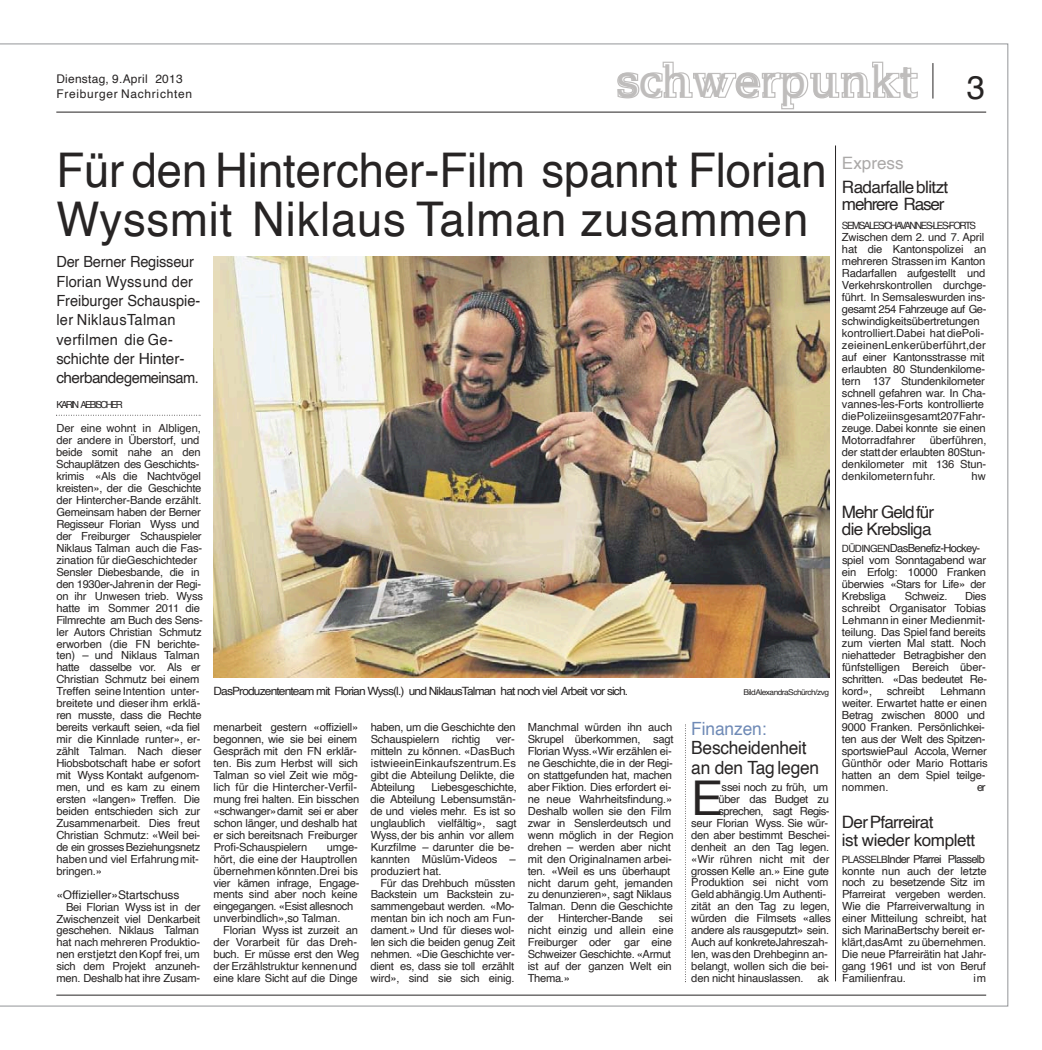
<style>
.page{position:relative;width:1042px;height:1050px;background:#fff}
.page>*{position:absolute;margin:0;border:0;box-sizing:border-box;transform-origin:0 0}
.t1{font:47.95px "Helvetica";color:#272424}
.t2{font:47.77px "Helvetica";color:#272424;scale:.95 1}
.t3{font:45.5px "Helvetica";letter-spacing:.11em;color:#bfbdbc}
.t4{font:18.2px/19.2px "Helvetica";letter-spacing:-.015em;color:#272424;scale:.95 1}
.t5{font:18.2px "Helvetica";letter-spacing:-.005em;color:#6f8ab6;scale:.95 1}
.t6{font:17.15px/17.7px "Helvetica";letter-spacing:-.04em;color:#272424}
.t7{font:17.15px "Helvetica";color:#aba9a8}
.t8{font:15.4px/19.4px "Helvetica";color:#272424;scale:.95 1}
.t9{font:11.9px/15.2px "Helvetica";letter-spacing:.06em;color:#272424}
.t10{font:11.9px "Helvetica";letter-spacing:-.01em;color:#272424}
.t11{font:11.38px "Helvetica";letter-spacing:-.07em;color:#272424;scale:1.05 1}
.t12{font:11.2px/11.9px "Helvetica";letter-spacing:-.015em;color:#272424}
.t13{font:11.2px "Helvetica";letter-spacing:-.035em;color:#272424}
.t14{font:11.2px "Helvetica";letter-spacing:-.045em;color:#272424}
.t15{font:9.97px "Helvetica";letter-spacing:-.15em;color:#272424}
.t16{font:9.62px "Helvetica";letter-spacing:-.175em;color:#272424}
.t17{font:8.05px "Helvetica";letter-spacing:-.065em;color:#272424;scale:1.05 1}
.s1{font-size:32.73px;color:#272424}
.s2{font-size:9.97px}
</style>
<div class="page">
<img style="left:0;top:44px;width:1008px;height:962px">
<p class="t9" style="left:56px;top:72px;width:137px">Dienstag, 9.April 2013<br>Freiburger Nachrichten</p>
<h3 class="t3" style="left:616px;top:63px;width:370px">schwerpunkt <span class="s1">3</span></h3>
<h2 class="t2" style="left:56px;top:151px;width:812px">Für den Hintercher-Film spannt Florian</h2>
<h3 class="t7" style="left:841px;top:157px;width:63px">Express</h3>
<h2 class="t2" style="left:56px;top:200px;width:792px">Wyss mit Niklaus Talman zusammen</h2>
<h3 class="t8" style="left:56px;top:253px;width:153px">Der Berner Regisseur<br>Florian Wyss und der<br>Freiburger Schauspie&shy;ler NiklausTalman verfilmen die Ge&shy;schichte der Hinter&shy;cherbande gemeinsam.</h3>
<p class="t16" style="left:56px;top:401px;width:68px">KARIN AEBISCHER</p>
<p class="t12" style="left:56px;top:423px;width:148px">Der eine wohnt in Albligen, der andere in Überstorf, und beide somit nahe an den<br>Schauplätzen des Geschichts&shy;krimis «Als die Nachtvögel kreisten», der die Geschichte der Hintercher-Bande erzählt.<br>Gemeinsam haben der Berner<br>Regisseur Florian Wyss und der Freiburger Schauspieler<br>Niklaus Talman auch die Fas&shy;zination für dieGeschichteder<br>Sensler Diebesbande, die in den 1930er-Jahren in der Regi&shy;on ihr Unwesen trieb. Wyss hatte im Sommer 2011 die<br>Filmrechte am Buch des Sens&shy;ler Autors Christian Schmutz erworben (die FN berichte&shy;ten) – und Niklaus Talman hatte dasselbe vor. Als er<br>Christian Schmutz bei einem<br>Treffen seine Intention unter&shy;breitete und dieser ihm erklä&shy;ren musste, dass die Rechte bereits verkauft seien, «da fiel mir die Kinnlade runter», er&shy;zählt Talman. Nach dieser<br>Hiobsbotschaft habe er sofort mit Wyss Kontakt aufgenom&shy;men, und es kam zu einem ersten «langen» Treffen. Die beiden entschieden sich zur<br>Zusammenarbeit. Dies freut<br>Christian Schmutz: «Weil bei&shy;de ein grosses Beziehungsnetz haben und viel Erfahrung mit&shy;bringen.»</p>
<p class="t10" style="left:56px;top:890px;width:125px">«Offizieller»Startschuss</p>
<p class="t12" style="left:56px;top:901px;width:146px;text-indent:10px">Bei Florian Wyss ist in der<br>Zwischenzeit viel Denkarbeit geschehen. Niklaus Talman hat nach mehreren Produktio&shy;nen erst jetzt den Kopf frei, um sich dem Projekt anzuneh&shy;men. Deshalb hat ihre Zusam-</p>
<h3 class="t6" style="left:841px;top:179px;width:108px">Radarfalle blitzt mehrere Raser</h3>
<p class="t15" style="left:841px;top:222px;width:136px">SEMSALES/CHAVANNES-LES-FORTS</p>
<p class="t12" style="left:841px;top:232px;width:146px">Zwischen dem 2. und 7. April hat die Kantonspolizei an mehreren Strassen im Kanton<br>Radarfallen aufgestellt und<br>Verkehrskontrollen durchge&shy;führt. In Semsaleswurden ins&shy;gesamt 254 Fahrzeuge auf Ge&shy;schwindigkeitsübertretungen kontrolliert.Dabei hat diePoli&shy;zeieinenLenkerüberführt,der auf einer Kantonsstrasse mit erlaubten 80 Stundenkilome&shy;tern 137 Stundenkilometer schnell gefahren war. In Cha&shy;vannes-les-Forts kontrollierte diePolizeiinsgesamt207Fahr&shy;zeuge. Dabei konnte sie einen<br>Motorradfahrer</p>
<p class="t12" style="left:841px;top:435px;width:146px;text-align:justify;text-indent:88px">überführen, der statt der erlaubten 80Stun&shy;denkilometer mit 136 Stun&shy;denkilometern fuhr.</p>
<p class="t12" style="left:971px;top:471px;width:16px">hw</p>
<h3 class="t6" style="left:841px;top:504px;width:94px">Mehr Geld für die Krebsliga</h3>
<p class="t12" style="left:841px;top:543px;width:146px"><span class="s2">DÜDINGEN</span> Das Benefiz-Hockey&shy;spiel vom Sonntagabend war ein Erfolg: 10000 Franken überwies «Stars for Life» der<br>Krebsliga</p>
<p class="t12" style="left:904px;top:590px;width:44px">Schweiz.</p>
<p class="t12" style="left:841px;top:590px;width:147px;text-indent:123px">Dies schreibt Organisator Tobias<br>Lehmann in einer Medienmit&shy;teilung. Das Spiel fand bereits zum vierten Mal statt. Noch niehatteder Betragbisher den fünfstelligen Bereich über&shy;schritten. «Das bedeutet Re&shy;kord»,</p>
<p class="t11" style="left:213px;top:687px;width:396px">DasProduzententeam mit Florian Wyss(l.) und NiklausTalman hat noch viel Arbeit vor sich.</p>
<p class="t17" style="left:743px;top:689px;width:83px">BildAlexandraSchürch/zvg</p>
<p class="t12" style="left:841px;top:686px;width:147px;text-indent:98px">Lehmann weiter. Erwartet hatte er einen<br>Betrag zwischen 8000 und<br>9000 Franken. Persönlichkei&shy;ten aus der Welt des Spitzen&shy;sportswiePaul Accola, Werner<br>Günthör oder Mario Rottaris hatten an dem Spiel teilge&shy;nommen.</p>
<p class="t12" style="left:886px;top:686px;width:39px">schreibt</p>
<h3 class="t5" style="left:691px;top:721px;width:81px">Finanzen:</h3>
<h3 class="t4" style="left:691px;top:739px;width:136px">Bescheidenheit an den Tag legen</h3>
<p class="t12" style="left:370px;top:722px;width:147px">haben, um die Geschichte den<br>Schauspielern richtig</p>
<p class="t12" style="left:213px;top:722px;width:147px">menarbeit gestern «offiziell» begonnen, wie sie bei einem<br>Gespräch mit den FN erklär&shy;ten. Bis zum Herbst will sich<br>Talman so viel Zeit wie mög&shy;lich für die Hintercher-Verfil&shy;mung frei halten. Ein bisschen «schwanger» damit sei er aber schon länger, und deshalb hat er sich bereitsnach Freiburger<br>Profi-Schauspielern</p>
<p class="t12" style="left:527px;top:722px;width:147px">Manchmal würden ihn auch<br>Skrupel überkommen, sagt<br>Florian Wyss.«Wir erzählen ei&shy;ne Geschichte, die in der Regi&shy;on stattgefunden hat, machen aber Fiktion. Dies erfordert ei&shy;ne neue Wahrheitsfindung.»<br>Deshalb wollen sie den Film zwar in Senslerdeutsch und wenn möglich in der Region drehen – werden aber nicht mit den Originalnamen arbei&shy;ten. «Weil es uns überhaupt nicht darum geht, jemanden zu denunzieren», sagt Niklaus<br>Talman. Denn die Geschichte der</p>
<p class="t12" style="left:370px;top:734px;width:147px;text-align:justify;text-indent:125px">ver&shy;mitteln zu können. «Das Buch istwieeinEinkaufszentrum.Es gibt die Abteilung Delikte, die Abteilung</p>
<h1 class="t1" style="left:691px;top:779px;width:33px">E</h1>
<p class="t13" style="left:721px;top:782px;width:108px">s sei noch zu früh, um</p>
<p class="t12" style="left:370px;top:782px;width:148px;text-indent:61px">Liebesgeschichte, die Abteilung Lebensumstän&shy;de und vieles mehr. Es ist so unglaublich vielfältig», sagt<br>Wyss, der bis anhin vor allem<br>Kurzfilme – darunter die be&shy;kannten Müslüm-Videos – produziert hat.</p>
<p class="t12" style="left:370px;top:877px;width:146px;text-align:justify;text-indent:10px">Für das Drehbuch müssten Backstein um Backstein zu&shy;sammengebaut werden. «Mo&shy;mentan bin ich noch am Fun&shy;dament.» Und für dieses wol&shy;len sich die beiden genug Zeit nehmen. «Die Geschichte ver&shy;dient es, dass sie toll erzählt wird», sind sie sich einig.</p>
<p class="t12" style="left:976px;top:782px;width:10px">er</p>
<p class="t12" style="left:718px;top:794px;width:112px">über das Budget zu</p>
<p class="t14" style="left:718px;top:806px;width:113px">sprechen, sagt Regis-</p>
<p class="t12" style="left:691px;top:818px;width:138px">seur Florian Wyss. Sie wür-</p>
<p class="t12" style="left:691px;top:829px;width:140px">den aber bestimmt Beschei-</p>
<p class="t12" style="left:691px;top:841px;width:139px">denheit an den Tag legen.</p>
<p class="t12" style="left:691px;top:853px;width:140px">«Wir rühren nicht mit der</p>
<p class="t13" style="left:691px;top:866px;width:139px">grossen Kelle an.» Eine gute</p>
<p class="t12" style="left:691px;top:877px;width:139px">Produktion sei nicht vom</p>
<p class="t12" style="left:691px;top:889px;width:136px">Geld abhängig.Um Authenti-</p>
<p class="t12" style="left:691px;top:901px;width:140px">zität an den Tag zu legen,</p>
<p class="t12" style="left:691px;top:913px;width:141px">würden die Filmsets «alles</p>
<p class="t12" style="left:691px;top:925px;width:139px">andere als rausgeputzt» sein.</p>
<p class="t12" style="left:691px;top:937px;width:138px">Auch auf konkreteJahreszah-</p>
<p class="t12" style="left:691px;top:949px;width:138px">len, was den Drehbeginn an-</p>
<p class="t12" style="left:691px;top:961px;width:139px">belangt, wollen sich die bei-</p>
<p class="t12" style="left:691px;top:973px;width:139px">den nicht hinauslassen. ak</p>
<h3 class="t6" style="left:841px;top:815px;width:135px">Der Pfarreirat<br>ist wieder komplett</h3>
<p class="t12" style="left:841px;top:853px;width:146px"><span class="s2">PLASSELB</span> In der Pfarrei Plasselb konnte nun auch der letzte noch zu besetzende Sitz im<br>Pfarreirat vergeben werden.<br>Wie die Pfarreiverwaltung in einer Mitteilung schreibt, hat sich MarinaBertschy bereit er&shy;klärt,dasAmt zu übernehmen.<br>Die neue Pfarreirätin hat Jahr&shy;gang 1961 und ist von Beruf<br>Familienfrau.</p>
<p class="t12" style="left:213px;top:841px;width:147px;text-indent:113px">umge&shy;hört, die eine der Hauptrollen übernehmen könnten.Drei bis vier kämen infrage, Engage&shy;ments sind aber noch keine eingegangen. «Esist allesnoch unverbindlich»,so Talman.</p>
<p class="t12" style="left:213px;top:925px;width:147px;text-indent:10px">Florian Wyss ist zurzeit an der Vorarbeit für das Dreh&shy;buch. Er müsse erst den Weg der Erzählstruktur kennen und eine klare Sicht auf die Dinge</p>
<p class="t12" style="left:558px;top:913px;width:86px">Hintercher-Bande</p>
<p class="t12" style="left:527px;top:913px;width:147px;text-indent:131px">sei nicht einzig und allein eine<br>Freiburger oder gar eine<br>Schweizer Geschichte. «Armut ist auf der ganzen Welt ein<br>Thema.»</p>
<p class="t12" style="left:973px;top:973px;width:14px">im</p>
</div>
